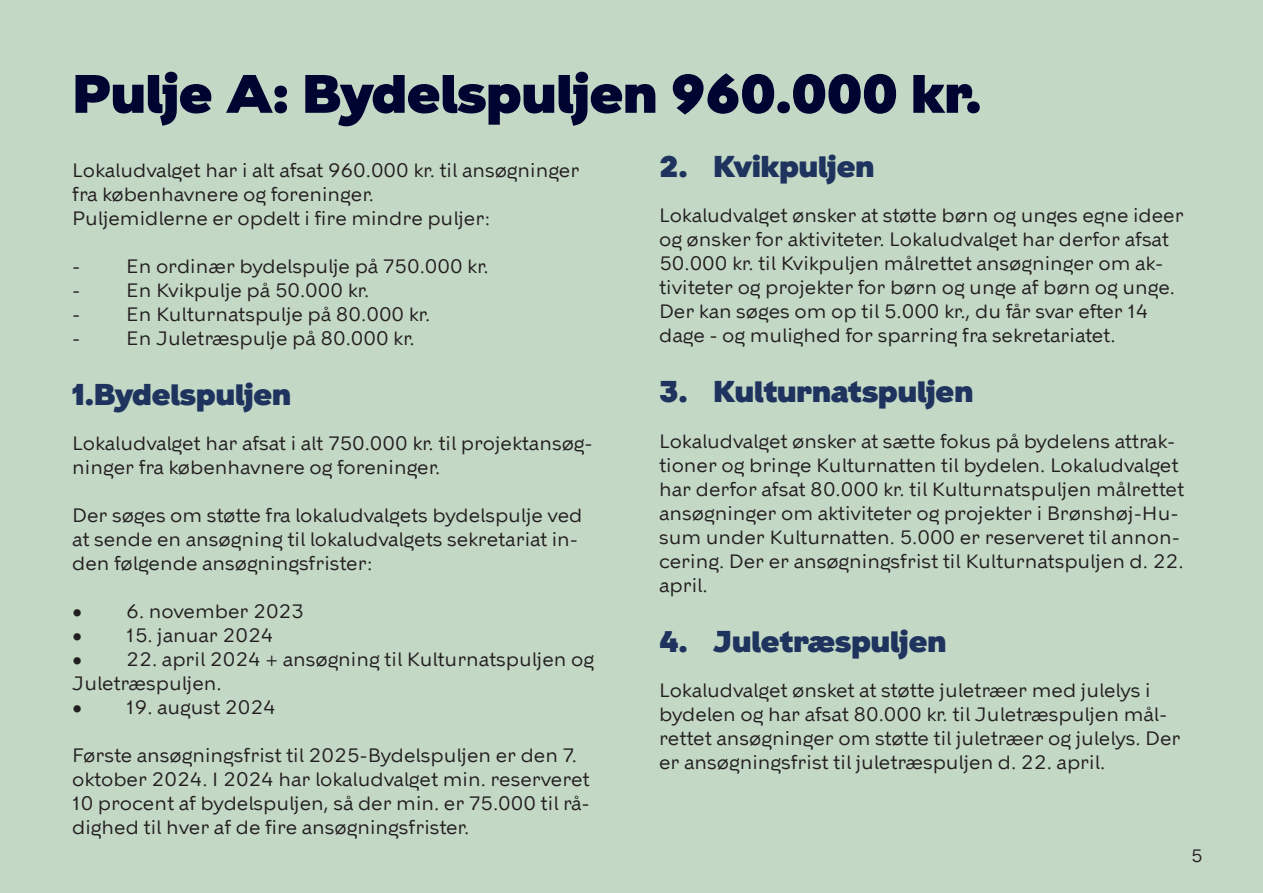
<style>
.page{position:relative;width:1263px;height:893px;background:#c4d8c6}
.page>*{position:absolute;margin:0;border:0;box-sizing:border-box;transform-origin:0 0}
.t1{font:900 54px "KBH";color:#000431}
.t2{font:900 30px "KBH";color:#1e335d}
.t3{font:19.5px/24px "KBH";color:#231f20}
.t4{font:18px "KBH Tekst";color:#231f20}
</style>
<div class="page">
<h1 class="t1" style="left:72px;top:72px;width:910px">Pulje A: Bydelspuljen 960.000 kr.</h1>
<p class="t3" style="left:72px;top:160px;width:509px">Lokaludvalget har i alt afsat 960.000 kr. til ansøgninger fra københavnere og foreninger.<br>Puljemidlerne er opdelt i fire mindre puljer:</p>
<p class="t3" style="left:72px;top:256px;width:418px">- En ordinær bydelspulje på 750.000 kr.</p>
<p class="t3" style="left:72px;top:280px;width:298px">- En Kvikpulje på 50.000 kr.</p>
<p class="t3" style="left:72px;top:302px;width:359px">- En Kulturnatspulje på 80.000 kr.</p>
<p class="t3" style="left:72px;top:326px;width:344px">- En Juletræspulje på 80.000 kr.</p>
<h2 class="t2" style="left:72px;top:382px;width:220px">1.Bydelspuljen</h2>
<p class="t3" style="left:72px;top:433px;width:522px">Lokaludvalget har afsat i alt 750.000 kr. til projektansøg&shy;ninger fra københavnere og foreninger.</p>
<p class="t3" style="left:72px;top:505px;width:512px">Der søges om støtte fra lokaludvalgets bydelspulje ved at sende en ansøgning til lokaludvalgets sekretariat in&shy;den følgende ansøgningsfrister:</p>
<p class="t3" style="left:72px;top:601px;width:233px">• 6. november 2023</p>
<p class="t3" style="left:72px;top:625px;width:203px">• 15. januar 2024</p>
<p class="t3" style="left:72px;top:649px;width:523px">• 22. april 2024 + ansøgning til Kulturnatspuljen og<br>Juletræspuljen.</p>
<p class="t3" style="left:72px;top:697px;width:205px">• 19. august 2024</p>
<p class="t3" style="left:72px;top:745px;width:519px">Første ansøgningsfrist til 2025-Bydelspuljen er den 7. oktober 2024. I 2024 har lokaludvalget min. reserveret 10 procent af bydelspuljen, så der min. er 75.000 til rå&shy;dighed til hver af de fire ansøgningsfrister.</p>
<h2 class="t2" style="left:659px;top:154px;width:217px">2. Kvikpuljen</h2>
<p class="t3" style="left:659px;top:205px;width:526px">Lokaludvalget ønsker at støtte børn og unges egne ideer og ønsker for aktiviteter. Lokaludvalget har derfor afsat 50.000 kr. til Kvikpuljen målrettet ansøgninger om ak&shy;tiviteter og projekter for børn og unge af børn og unge.<br>Der kan søges om op til 5.000 kr., du får svar efter 14 dage - og mulighed for sparring fra sekretariatet.</p>
<h2 class="t2" style="left:659px;top:380px;width:316px">3. Kulturnatspuljen</h2>
<p class="t3" style="left:659px;top:431px;width:526px">Lokaludvalget ønsker at sætte fokus på bydelens attrak&shy;tioner og bringe Kulturnatten til bydelen. Lokaludvalget har derfor afsat 80.000 kr. til Kulturnatspuljen målrettet ansøgninger om aktiviteter og projekter i Brønshøj-Hu&shy;sum under Kulturnatten. 5.000 er reserveret til annon&shy;cering. Der er ansøgningsfrist til Kulturnatspuljen d. 22. april.</p>
<h2 class="t2" style="left:659px;top:629px;width:289px">4. Juletræspuljen</h2>
<p class="t3" style="left:659px;top:680px;width:523px">Lokaludvalget ønsket at støtte juletræer med julelys i bydelen og har afsat 80.000 kr. til Juletræspuljen mål&shy;rettet ansøgninger om støtte til juletræer og julelys. Der er ansøgningsfrist til juletræspuljen d. 22. april.</p>
<p class="t4" style="left:1191px;top:845px;width:13px">5</p>
</div>
